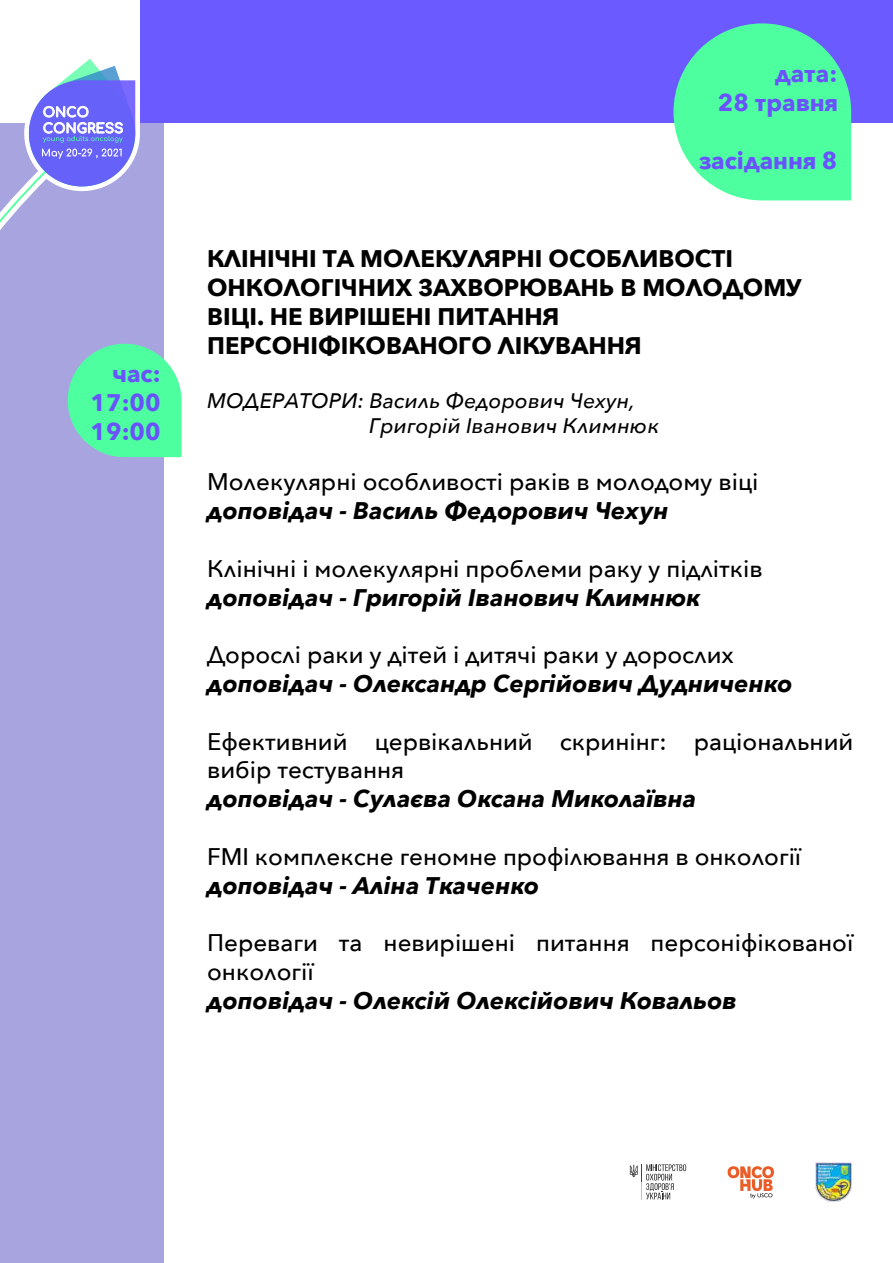
<style>
.page{position:relative;width:893px;height:1263px;background:#fff}
.page>*{position:absolute;margin:0;border:0;box-sizing:border-box;transform-origin:0 0}
.t1{font:500 24px/28.8px "Avenir Next";color:#000}
.t2{font:italic 700 24px "Avenir Next";color:#000}
.t3{font:700 24px/28.8px "Avenir Next";color:#000}
.t4{font:700 24px/28.8px "Avenir Next";color:#6a52ff;text-align:right}
.t5{font:italic 500 21px/25.2px "Avenir Next";color:#000}
</style>
<div class="page">
<div style="left:0;top:123px;width:164px;height:1140px;background:#a7a4e0"></div>
<svg style="left:0;top:59px;width:182px;height:399px"></svg>
<svg style="left:827px;top:1162px;width:25px;height:40px"></svg>
<img style="left:815px;top:1162px;width:36px;height:39px">
<svg style="left:727px;top:1166px;width:47px;height:33px"></svg>
<svg style="left:629px;top:1164px;width:58px;height:36px"></svg>
<div style="left:140px;top:0;width:753px;height:123px;background:#6b5aff"></div>
<svg style="left:673px;top:23px;width:178px;height:177px"></svg>
<p class="t4" style="left:91px;top:359px;width:71px;text-align:justify;text-indent:22px">час:<br>17:00<br>19:00</p>
<p class="t4" style="left:718px;top:59px;width:121px">дата:<br>28 травня</p>
<p class="t4" style="left:699px;top:145px;width:139px">засідання 8</p>
<p class="t3" style="left:207px;top:244px;width:596px">КЛІНІЧНІ ТА МОЛЕКУЛЯРНІ ОСОБЛИВОСТІ ОНКОЛОГІЧНИХ ЗАХВОРЮВАНЬ В МОЛОДОМУ ВІЦІ. НЕ ВИРІШЕНІ ПИТАННЯ ПЕРСОНІФІКОВАНОГО ЛІКУВАННЯ</p>
<p class="t5" style="left:369px;top:387px;width:292px;text-indent:-162px">МОДЕРАТОРИ: Василь Федорович Чехун,<br>Григорій Іванович Климнюк</p>
<p class="t1" style="left:207px;top:467px;width:553px">Молекулярні особливості раків в молодому віці</p>
<p class="t2" style="left:207px;top:490px;width:463px">доповідач - Василь Федорович Чехун</p>
<p class="t1" style="left:207px;top:553px;width:557px">Клінічні і молекулярні проблеми раку у підлітків</p>
<p class="t2" style="left:207px;top:576px;width:494px">доповідач - Григорій Іванович Климнюк</p>
<p class="t1" style="left:207px;top:640px;width:528px">Дорослі раки у дітей і дитячі раки у дорослих</p>
<p class="t2" style="left:207px;top:663px;width:587px">доповідач - Олександр Сергійович Дудниченко</p>
<p class="t1" style="left:207px;top:726px;width:648px">Ефективний цервікальний скринінг: раціональний вибір тестування</p>
<p class="t2" style="left:207px;top:778px;width:491px">доповідач - Сулаєва Оксана Миколаївна</p>
<p class="t1" style="left:207px;top:841px;width:596px">FMI комплексне геномне профілювання в онкології</p>
<p class="t2" style="left:207px;top:864px;width:334px">доповідач - Аліна Ткаченко</p>
<p class="t1" style="left:207px;top:928px;width:648px">Переваги та невирішені питання персоніфікованої онкології</p>
<p class="t2" style="left:207px;top:980px;width:531px">доповідач - Олексій Олексійович Ковальов</p>
</div>
